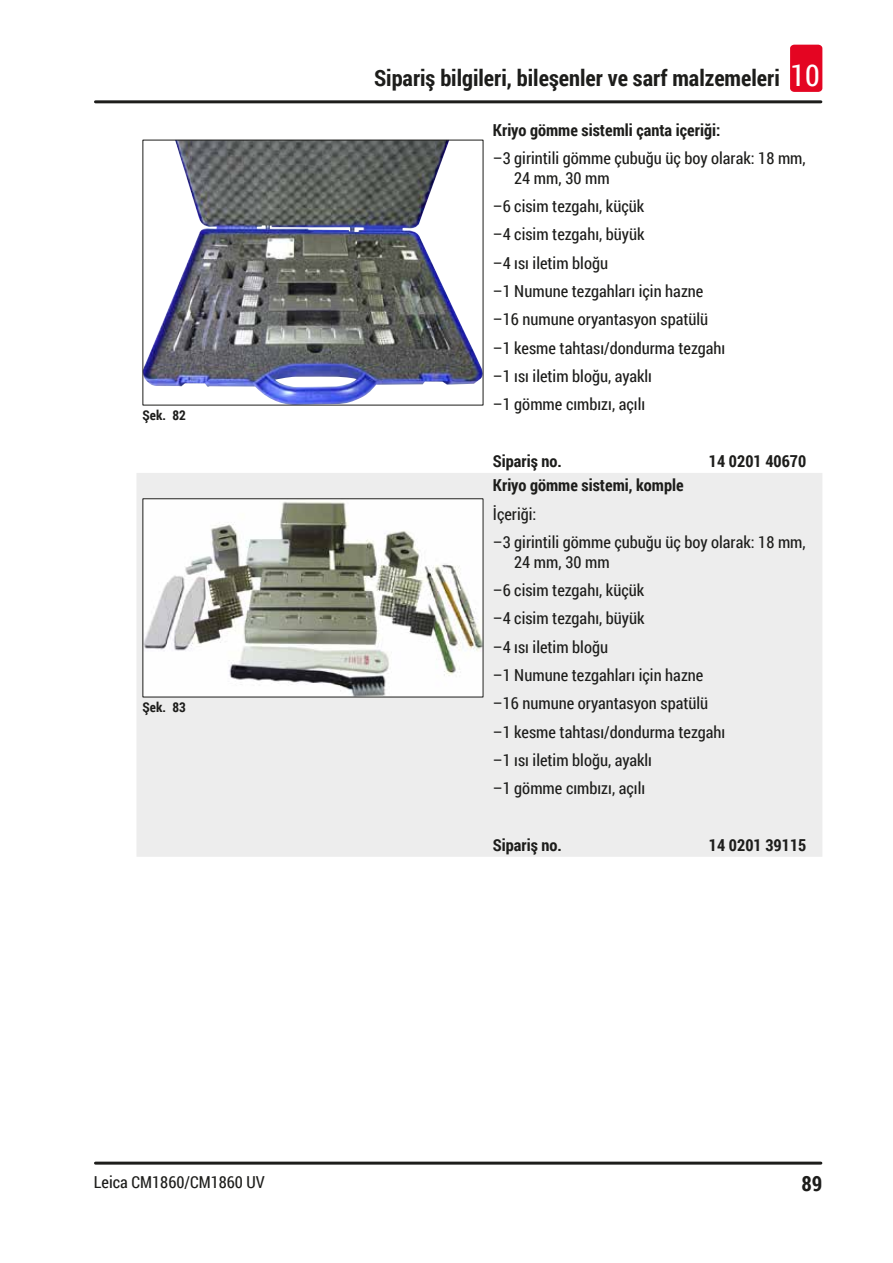
<style>
.page{position:relative;width:893px;height:1263px;background:#fff}
.page>*{position:absolute;margin:0;border:0;box-sizing:border-box;transform-origin:0 0}
.t1{font:700 22.5px "Roboto Condensed";color:#1d1d1b}
.t2{font:700 21px "Roboto Condensed";color:#1d1d1b}
.Table_text{font:16.5px/19.8px "Roboto Condensed";color:#1d1d1b}
.Table_heading{font:700 16.5px "Roboto Condensed";color:#1d1d1b}
.t3{font:700 13.5px "Roboto Condensed";color:#1d1d1b}
.s1{font-weight:400;font-size:30px;color:#fff}
</style>
<div class="page">
<hr style="left:95px;top:100px;width:726px;height:3px;background:#1d1d1b">
<hr style="left:95px;top:1161px;width:726px;height:3px;background:#1d1d1b">
<div style="left:790px;top:45px;width:32px;height:47px;background:#e40522;border-radius:4px"></div>
<div style="left:137px;top:473px;width:685px;height:384px;background:#ededed"></div>
<img style="left:144px;top:140px;width:340px;height:265px">
<img style="left:144px;top:500px;width:337px;height:195px">
<div style="left:142px;top:498px;width:341px;height:199px;border:1px solid #1d1d1b"></div>
<p class="t3" style="left:143px;top:406px;width:45px">Şek. 82</p>
<p class="t3" style="left:143px;top:698px;width:45px">Şek. 83</p>
<h1 class="t1" style="left:374px;top:62px;width:447px">Sipariş bilgileri, bileşenler ve sarf malzemeleri <span class="s1">10</span></h1>
<p class="Table_heading" style="left:493px;top:118px;width:229px">Kriyo gömme sistemli çanta içeriği:</p>
<p class="Table_text" style="left:514px;top:148px;width:293px;text-indent:-21px">–3 girintili gömme çubuğu üç boy olarak: 18 mm,<br>24 mm, 30 mm</p>
<p class="Table_text" style="left:493px;top:196px;width:153px">–6 cisim tezgahı, küçük</p>
<p class="Table_text" style="left:493px;top:224px;width:153px">–4 cisim tezgahı, büyük</p>
<p class="Table_text" style="left:493px;top:252px;width:117px">–4 ısı iletim bloğu</p>
<p class="Table_text" style="left:493px;top:281px;width:212px">–1 Numune tezgahları için hazne</p>
<p class="Table_text" style="left:493px;top:309px;width:217px">–16 numune oryantasyon spatülü</p>
<p class="Table_text" style="left:493px;top:337px;width:234px">–1 kesme tahtası/dondurma tezgahı</p>
<p class="Table_text" style="left:493px;top:366px;width:161px">–1 ısı iletim bloğu, ayaklı</p>
<p class="Table_text" style="left:493px;top:394px;width:154px">–1 gömme cımbızı, açılı</p>
<p class="Table_heading" style="left:493px;top:449px;width:71px">Sipariş no.</p>
<p class="Table_heading" style="left:709px;top:449px;width:99px">14 0201 40670</p>
<p class="Table_heading" style="left:493px;top:474px;width:192px">Kriyo gömme sistemi, komple</p>
<p class="Table_text" style="left:493px;top:503px;width:45px">İçeriği:</p>
<p class="Table_text" style="left:514px;top:532px;width:293px;text-indent:-21px">–3 girintili gömme çubuğu üç boy olarak: 18 mm,<br>24 mm, 30 mm</p>
<p class="Table_text" style="left:493px;top:580px;width:153px">–6 cisim tezgahı, küçük</p>
<p class="Table_text" style="left:493px;top:608px;width:153px">–4 cisim tezgahı, büyük</p>
<p class="Table_text" style="left:493px;top:636px;width:117px">–4 ısı iletim bloğu</p>
<p class="Table_text" style="left:493px;top:665px;width:212px">–1 Numune tezgahları için hazne</p>
<p class="Table_text" style="left:493px;top:693px;width:217px">–16 numune oryantasyon spatülü</p>
<p class="Table_text" style="left:493px;top:721px;width:234px">–1 kesme tahtası/dondurma tezgahı</p>
<p class="Table_text" style="left:493px;top:749px;width:161px">–1 ısı iletim bloğu, ayaklı</p>
<p class="Table_text" style="left:493px;top:778px;width:154px">–1 gömme cımbızı, açılı</p>
<p class="Table_heading" style="left:493px;top:833px;width:71px">Sipariş no.</p>
<p class="Table_heading" style="left:709px;top:833px;width:99px">14 0201 39115</p>
<p class="Table_text" style="left:94px;top:1171px;width:172px">Leica CM1860/CM1860 UV</p>
<p class="t2" style="left:801px;top:1169px;width:22px">89</p>
</div>
